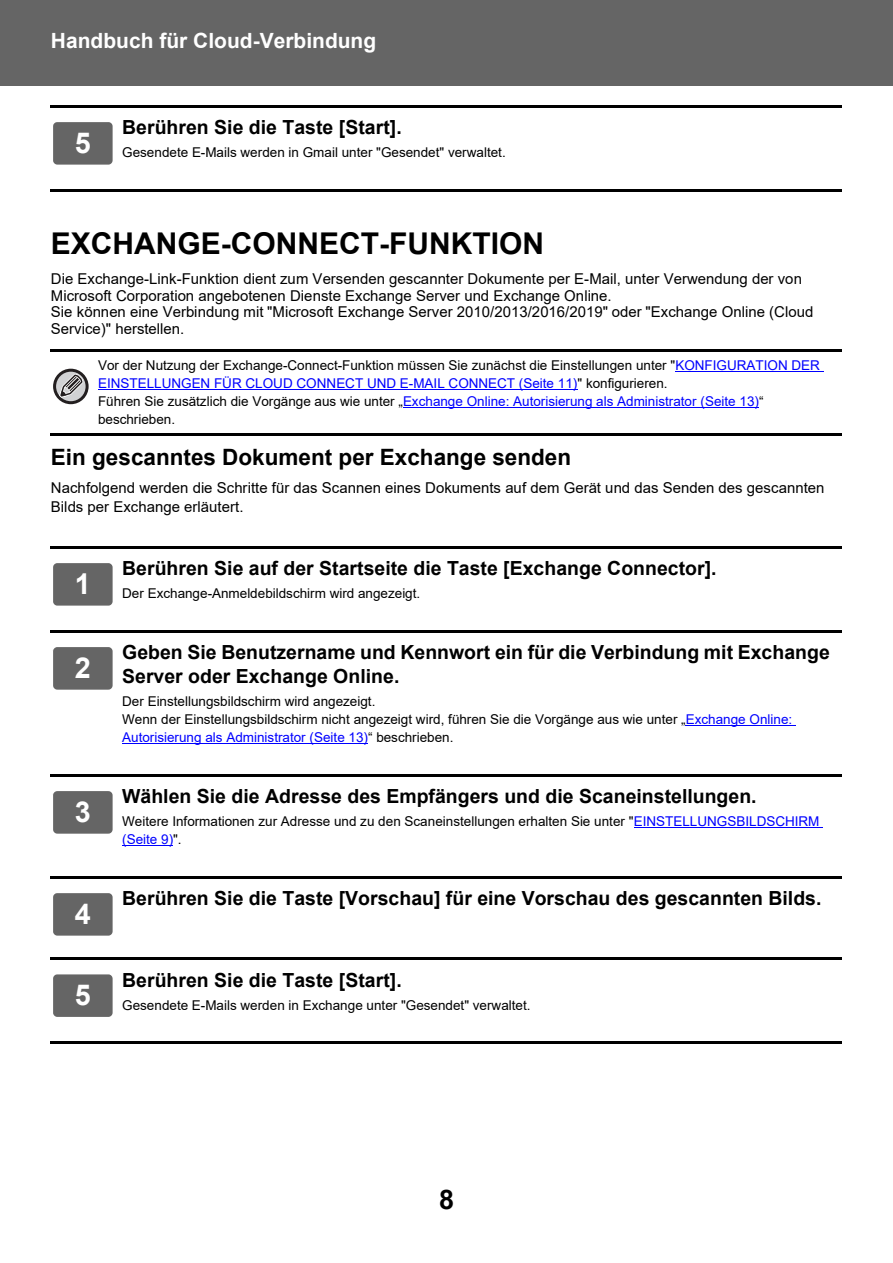
<style>
.page{position:relative;width:893px;height:1263px;background:#fff}
.page>*{position:absolute;margin:0;border:0;box-sizing:border-box;transform-origin:0 0}
.t1{font:700 30px "Arial";color:#000}
.t2{font:700 28.8px "Arial";color:#fff}
.t3{font:700 27px "Arial";color:#000}
.t4{font:700 22.5px "Arial";color:#000}
.t5{font:700 21px "Arial";color:#fff}
.t6{font:700 19.5px/24px "Arial";color:#000}
.t7{font:15px/16.5px "Arial";letter-spacing:.005em;color:#000}
.t8{font:13.5px/18px "Arial";color:#000}
.s1{color:#00f}
</style>
<div class="page">
<div style="left:0;top:0;width:893px;height:85px;background:#656565"></div>
<svg style="left:53px;top:122px;width:60px;height:43px;background:#686868"></svg>
<hr style="left:675px;top:371px;width:149px;height:1px;background:#00f">
<hr style="left:98px;top:389px;width:417px;height:1px;background:#00f">
<hr style="left:515px;top:389px;width:62px;height:1px;background:#00f">
<hr style="left:403px;top:407px;width:294px;height:1px;background:#00f">
<hr style="left:697px;top:407px;width:62px;height:1px;background:#00f">
<svg style="left:53px;top:563px;width:60px;height:43px;background:#686868"></svg>
<svg style="left:53px;top:647px;width:60px;height:43px;background:#686868"></svg>
<hr style="left:686px;top:725px;width:110px;height:1px;background:#00f">
<hr style="left:122px;top:743px;width:184px;height:1px;background:#00f">
<hr style="left:306px;top:743px;width:62px;height:1px;background:#00f">
<svg style="left:53px;top:791px;width:60px;height:43px;background:#686868"></svg>
<hr style="left:634px;top:827px;width:185px;height:1px;background:#00f">
<hr style="left:122px;top:845px;width:51px;height:1px;background:#00f">
<svg style="left:53px;top:893px;width:60px;height:43px;background:#686868"></svg>
<svg style="left:53px;top:974px;width:60px;height:43px;background:#686868"></svg>
<hr style="left:51px;top:105px;width:791px;height:3px;background:#000">
<hr style="left:51px;top:189px;width:791px;height:3px;background:#000">
<hr style="left:51px;top:350px;width:791px;height:2px;background:#000">
<hr style="left:51px;top:434px;width:791px;height:2px;background:#000">
<hr style="left:51px;top:546px;width:791px;height:3px;background:#000">
<hr style="left:51px;top:630px;width:791px;height:3px;background:#000">
<hr style="left:51px;top:774px;width:791px;height:3px;background:#000">
<hr style="left:51px;top:876px;width:791px;height:3px;background:#000">
<hr style="left:51px;top:958px;width:791px;height:2px;background:#000">
<hr style="left:51px;top:1042px;width:791px;height:2px;background:#000">
<div style="left:53px;top:369px;width:36px;height:35px;border:3px solid #231f20;border-radius:50%"></div>
<svg style="left:57px;top:371px;width:29px;height:31px"></svg>
<h3 class="t5" style="left:51px;top:29px;width:327px">Handbuch für Cloud-Verbindung</h3>
<h2 class="t2" style="left:75px;top:126px;width:18px">5</h2>
<h3 class="t6" style="left:122px;top:116px;width:281px">Berühren Sie die Taste [Start].</h3>
<p class="t8" style="left:122px;top:144px;width:385px">Gesendete E-Mails werden in Gmail unter "Gesendet" verwaltet.</p>
<h1 class="t1" style="left:51px;top:227px;width:494px">EXCHANGE-CONNECT-FUNKTION</h1>
<p class="t7" style="left:51px;top:271px;width:764px">Die Exchange-Link-Funktion dient zum Versenden gescannter Dokumente per E-Mail, unter Verwendung der von Microsoft Corporation angebotenen Dienste Exchange Server und Exchange Online.<br>Sie können eine Verbindung mit "Microsoft Exchange Server 2010/2013/2016/2019" oder "Exchange Online (Cloud Service)" herstellen.</p>
<p class="t8" style="left:98px;top:357px;width:723px">Vor der Nutzung der Exchange-Connect-Funktion müssen Sie zunächst die Einstellungen unter "<span class="s1">KONFIGURATION DER EINSTELLUNGEN FÜR CLOUD CONNECT UND E-MAIL CONNECT (Seite 11)</span>" konfigurieren.<br>Führen Sie zusätzlich die Vorgänge aus wie unter „<span class="s1">Exchange Online: Autorisierung als Administrator (Seite 13)</span>“ beschrieben.</p>
<h3 class="t4" style="left:51px;top:444px;width:522px">Ein gescanntes Dokument per Exchange senden</h3>
<p class="t7" style="left:51px;top:478px;width:775px;line-height:19.5px">Nachfolgend werden die Schritte für das Scannen eines Dokuments auf dem Gerät und das Senden des gescannten<br>Bilds per Exchange erläutert.</p>
<h2 class="t2" style="left:75px;top:567px;width:18px">1</h2>
<h3 class="t6" style="left:122px;top:557px;width:596px">Berühren Sie auf der Startseite die Taste [Exchange Connector].</h3>
<p class="t8" style="left:122px;top:585px;width:300px">Der Exchange-Anmeldebildschirm wird angezeigt.</p>
<h2 class="t2" style="left:75px;top:651px;width:18px">2</h2>
<h3 class="t6" style="left:122px;top:641px;width:709px">Geben Sie Benutzername und Kennwort ein für die Verbindung mit Exchange<br>Server oder Exchange Online.</h3>
<p class="t8" style="left:122px;top:693px;width:671px">Der Einstellungsbildschirm wird angezeigt.<br>Wenn der Einstellungsbildschirm nicht angezeigt wird, führen Sie die Vorgänge aus wie unter „<span class="s1">Exchange Online:<br>Autorisierung als Administrator (Seite 13)</span>“ beschrieben.</p>
<h2 class="t2" style="left:75px;top:795px;width:18px">3</h2>
<h2 class="t2" style="left:75px;top:898px;width:18px">4</h2>
<h2 class="t2" style="left:75px;top:979px;width:18px">5</h2>
<h3 class="t6" style="left:122px;top:785px;width:636px">Wählen Sie die Adresse des Empfängers und die Scaneinstellungen.</h3>
<p class="t8" style="left:122px;top:813px;width:699px">Weitere Informationen zur Adresse und zu den Scaneinstellungen erhalten Sie unter "<span class="s1">EINSTELLUNGSBILDSCHIRM (Seite 9)</span>".</p>
<h3 class="t6" style="left:122px;top:887px;width:701px">Berühren Sie die Taste [Vorschau] für eine Vorschau des gescannten Bilds.</h3>
<h3 class="t6" style="left:122px;top:968px;width:281px">Berühren Sie die Taste [Start].</h3>
<p class="t8" style="left:122px;top:996px;width:410px">Gesendete E-Mails werden in Exchange unter "Gesendet" verwaltet.</p>
<h3 class="t3" style="left:439px;top:1184px;width:17px">8</h3>
</div>
